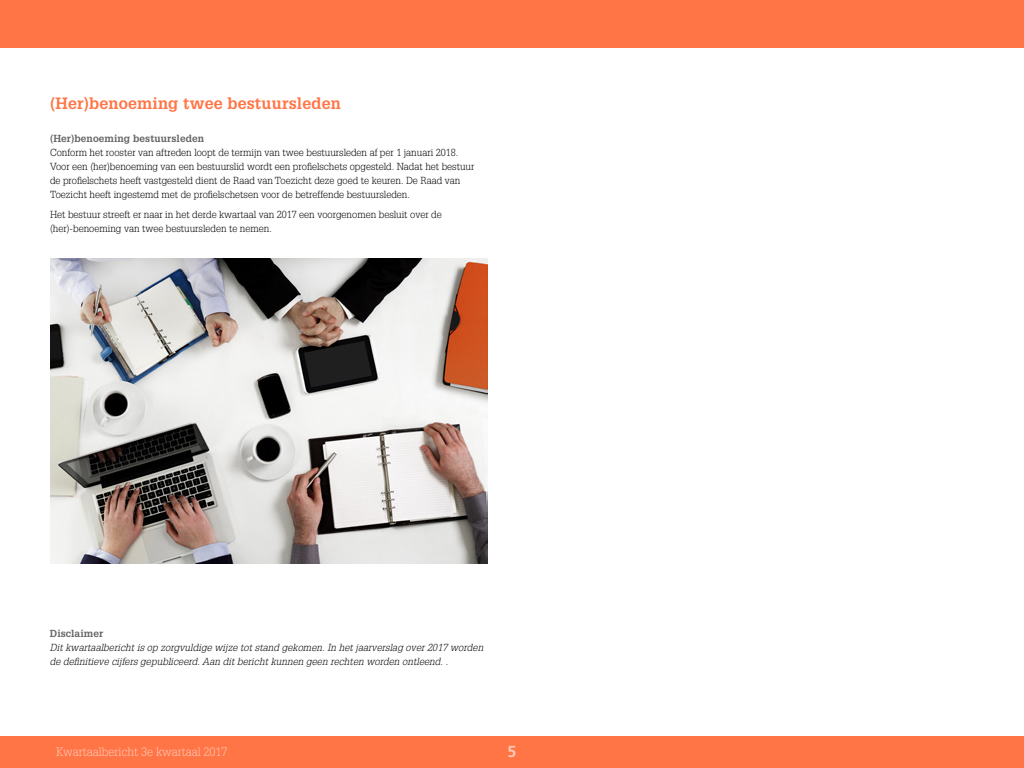
<style>
.page{position:relative;width:1024px;height:768px;background:#fff}
.page>*{position:absolute;margin:0;border:0;box-sizing:border-box;transform-origin:0 0}
.t1{font:700 16px "Glypha LT Std";letter-spacing:.01em;color:#ff7546}
.t2{font:700 16px "Frutiger LT Std";color:#ffc8b5}
.t3{font:300 12px "Glypha LT Std";color:#ffc8b5}
.t4{font:300 10px/14px "Glypha LT Std";color:#000}
.t5{font:italic 300 10px/14px "Glypha LT Std";letter-spacing:.01em;color:#000}
.t6{font:700 10px "Glypha LT Std";letter-spacing:.01em;color:#646363}
</style>
<div class="page">
<img style="left:50px;top:258px;width:437px;height:306px">
<div style="left:0;top:0;width:1024px;height:48px;background:#ff7546"></div>
<div style="left:0;top:736px;width:1024px;height:32px;background:#ff7546"></div>
<h1 class="t1" style="left:50px;top:94px;width:292px">(Her)benoeming twee bestuursleden</h1>
<p class="t6" style="left:50px;top:132px;width:156px">(Her)benoeming bestuursleden</p>
<p class="t4" style="left:50px;top:145px;width:426px">Conform het rooster van aftreden loopt de termijn van twee bestuursleden af per 1 januari 2018.<br>Voor een (her)benoeming van een bestuurslid wordt een profielschets opgesteld. Nadat het bestuur de profielschets heeft vastgesteld dient de Raad van Toezicht deze goed te keuren. De Raad van Toezicht heeft ingestemd met de profielschetsen voor de betreffende bestuursleden.</p>
<p class="t4" style="left:50px;top:207px;width:393px">Het bestuur streeft er naar in het derde kwartaal van 2017 een voorgenomen besluit over de (her)-benoeming van twee bestuursleden te nemen.</p>
<p class="t6" style="left:50px;top:628px;width:55px">Disclaimer</p>
<p class="t5" style="left:50px;top:641px;width:435px">Dit kwartaalbericht is op zorgvuldige wijze tot stand gekomen. In het jaarverslag over 2017 worden de definitieve cijfers gepubliceerd. Aan dit bericht kunnen geen rechten worden ontleend. .</p>
<p class="t3" style="left:56px;top:745px;width:173px">Kwartaalbericht 3e kwartaal 2017</p>
<h1 class="t2" style="left:508px;top:742px;width:10px">5</h1>
</div>
